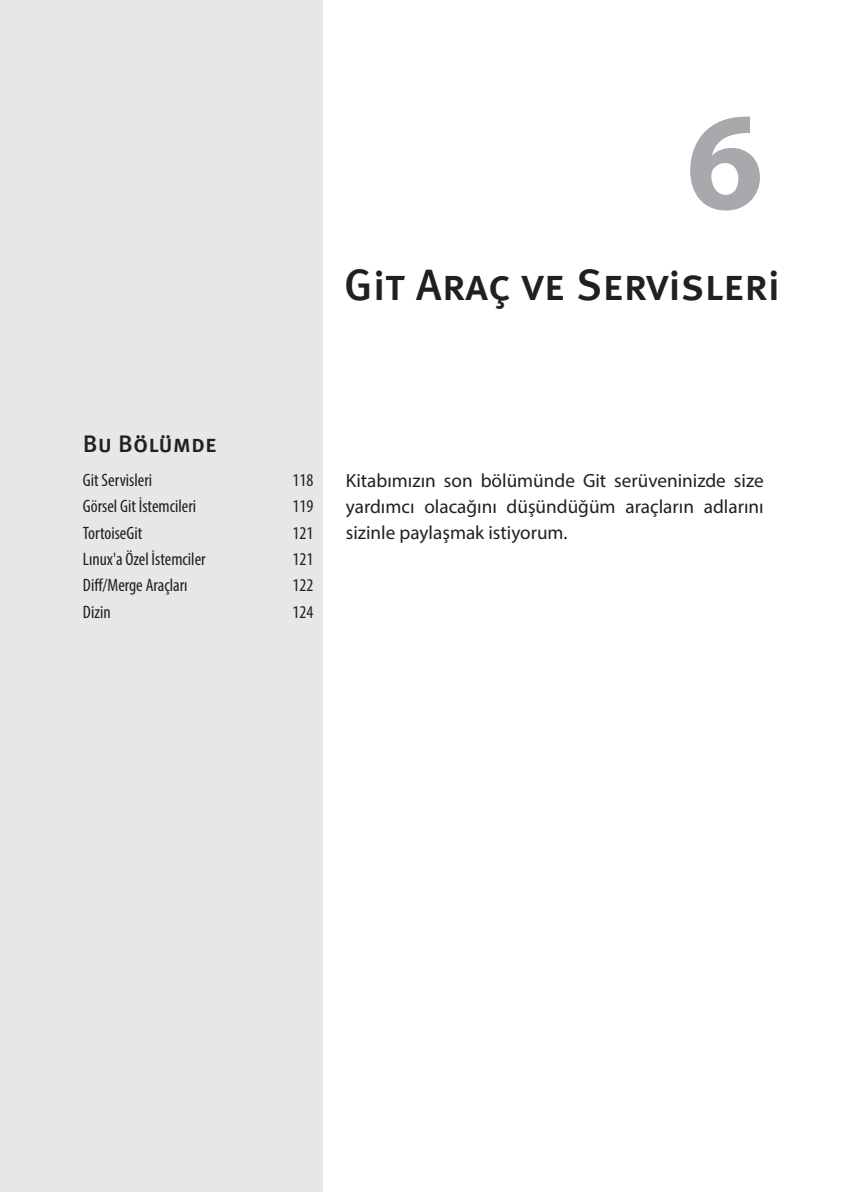
<style>
.page{position:relative;width:852px;height:1197px;background:#fff}
.page>*{position:absolute;margin:0;border:0;box-sizing:border-box;transform-origin:0 0}
.t1{font:700 140px "Myriad Pro";color:#a8a9ad}
.t2{font:44px "Meta Medium LF Caps";color:#231f20}
.t3{font:24px "Meta Medium LF Caps";color:#231f20}
.t4{font:19.2px/26.4px "Myriad Pro";color:#231f20;text-align:justify}
.t5{font:condensed 18px "Myriad Pro";color:#231f20}
</style>
<div class="page">
<div style="left:0;top:0;width:323px;height:1191px;background:#e6e7e9"></div>
<h1 class="t1" style="left:686px;top:70px;width:79px">6</h1>
<h2 class="t2" style="left:344px;top:264px;width:438px">Git Araç ve Servisleri</h2>
<p class="t3" style="left:83px;top:433px;width:135px">Bu Bölümde</p>
<p class="t5" style="left:83px;top:469px;width:71px">Git Servisleri</p>
<p class="t5" style="left:292px;top:469px;width:22px">118</p>
<p class="t5" style="left:83px;top:495px;width:115px">Görsel Git İstemcileri</p>
<p class="t5" style="left:292px;top:495px;width:22px">119</p>
<p class="t5" style="left:83px;top:521px;width:61px">TortoiseGit</p>
<p class="t5" style="left:292px;top:521px;width:22px">121</p>
<p class="t5" style="left:83px;top:548px;width:124px">Lınux'a Özel İstemciler</p>
<p class="t5" style="left:292px;top:548px;width:22px">121</p>
<p class="t5" style="left:83px;top:574px;width:106px">Diff/Merge Araçları</p>
<p class="t5" style="left:292px;top:574px;width:22px">122</p>
<p class="t5" style="left:83px;top:601px;width:29px">Dizin</p>
<p class="t5" style="left:292px;top:601px;width:22px">124</p>
<p class="t4" style="left:346px;top:466px;width:419px">Kitabımızın son bölümünde Git serüveninizde size yardımcı olacağını düşündüğüm araçların adlarını sizinle paylaşmak istiyorum.</p>
</div>
